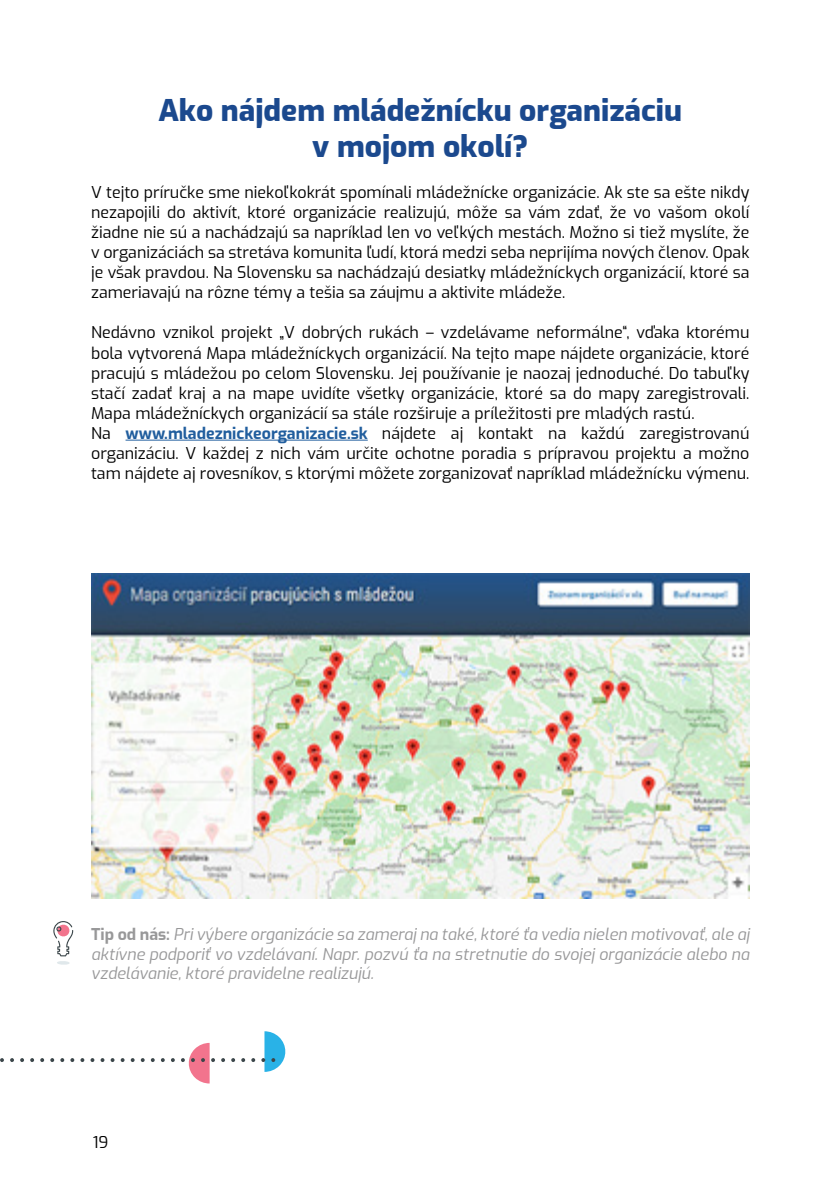
<style>
.page{position:relative;width:840px;height:1191px;background:#fff}
.page>*{position:absolute;margin:0;border:0;box-sizing:border-box;transform-origin:0 0}
.t1{font:800 30px/36px "Exo";color:#1b498e;text-align:center}
.t2{font:16px/20px "Exo";color:#000;text-align:justify}
.t3{font:italic 16px/19.2px "Exo";color:#989899;text-align:justify}
.s1{font-weight:700;color:#215e9e}
.s2{font-weight:700;font-style:normal}
</style>
<div class="page">
<hr style="left:125px;top:440px;width:242px;height:1px;background:#215e9e">
<img style="left:91px;top:573px;width:658px;height:325px">
<svg style="left:53px;top:921px;width:20px;height:44px"></svg>
<svg style="left:12px;top:1031px;width:274px;height:52px"></svg>
<h1 class="t1" style="left:158px;top:90px;width:525px">Ako nájdem mládežnícku organizáciu v mojom okolí?</h1>
<p class="t2" style="left:91px;top:182px;width:659px">V tejto príručke sme niekoľkokrát spomínali mládežnícke organizácie. Ak ste sa ešte nikdy nezapojili do aktivít, ktoré organizácie realizujú, môže sa vám zdať, že vo vašom okolí žiadne nie sú a nachádzajú sa napríklad len vo veľkých mestách. Možno si tiež myslíte, že v organizáciách sa stretáva komunita ľudí, ktorá medzi seba neprijíma nových členov. Opak je však pravdou. Na Slovensku sa nachádzajú desiatky mládežníckych organizácií, ktoré sa zameriavajú na rôzne témy a tešia sa záujmu a aktivite mládeže.</p>
<p class="t2" style="left:91px;top:322px;width:659px;text-align:left">Nedávno vznikol projekt „V dobrých rukách – vzdelávame neformálne“, vďaka ktorému bola vytvorená Mapa mládežníckych organizácií. Na tejto mape nájdete organizácie, ktoré pracujú s mládežou po celom Slovensku. Jej používanie je naozaj jednoduché. Do tabuľky stačí zadať kraj a na mape uvidíte všetky organizácie, ktoré sa do mapy zaregistrovali.<br>Mapa mládežníckych organizácií sa stále rozširuje a príležitosti pre mladých rastú.<br>Na <span class="s1">www.mladeznickeorganizacie.sk</span> nájdete aj kontakt na každú zaregistrovanú organizáciu. V každej z nich vám určite ochotne poradia s prípravou projektu a možno tam nájdete aj rovesníkov, s ktorými môžete zorganizovať napríklad mládežnícku výmenu.</p>
<p class="t3" style="left:91px;top:924px;width:659px"><span class="s2">Tip od nás:</span> Pri výbere organizácie sa zameraj na také, ktoré ťa vedia nielen motivovať, ale aj aktívne podporiť vo vzdelávaní. Napr. pozvú ťa na stretnutie do svojej organizácie alebo na vzdelávanie, ktoré pravidelne realizujú.</p>
<p class="t2" style="left:93px;top:1131px;width:17px">19</p>
</div>
